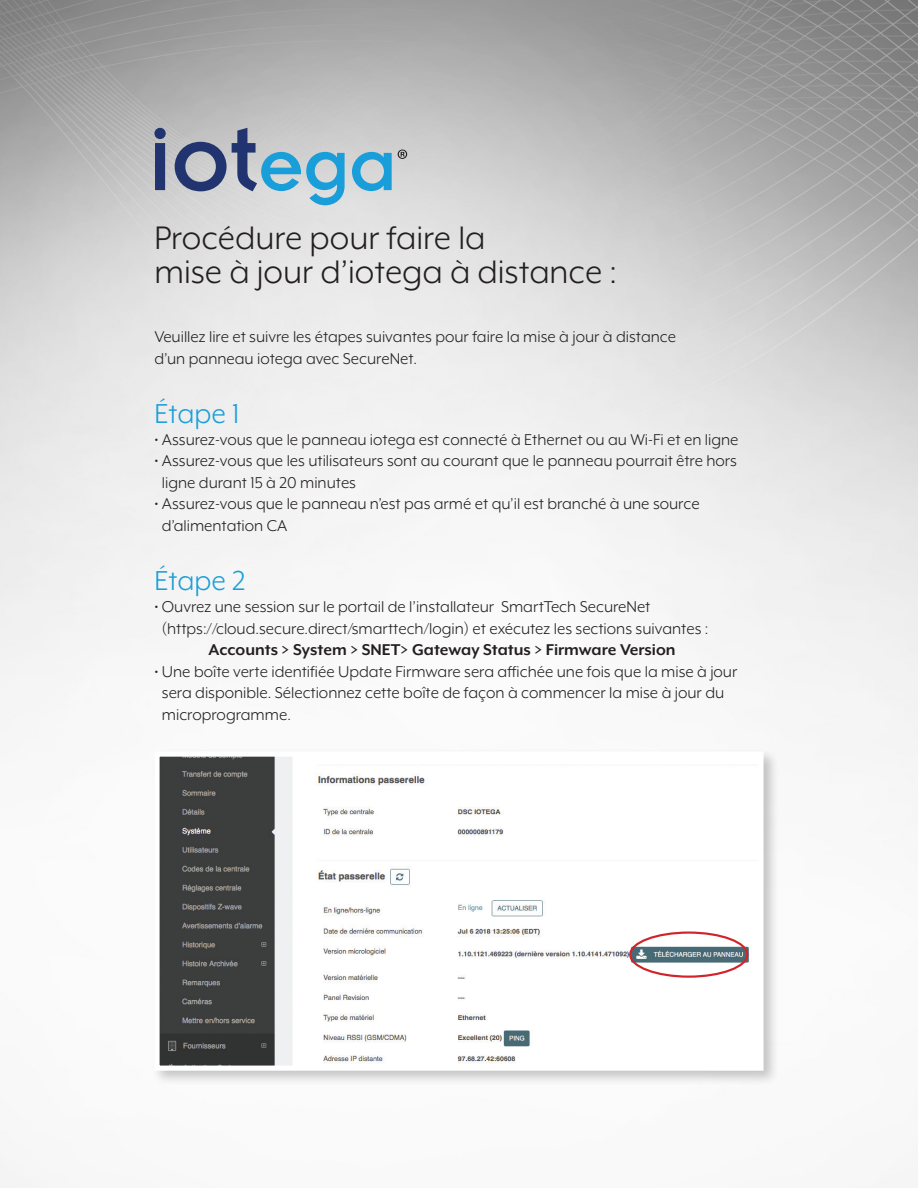
<style>
.page{position:relative;width:918px;height:1188px;background:#fff}
.page>*{position:absolute;margin:0;border:0;box-sizing:border-box;transform-origin:0 0}
.t1{font:37.5px/34.5px "Mr Eaves XL Mod OT";color:#231f20}
.t2{font:31.5px "Mr Eaves XL Mod OT";color:#199eda}
.t3{font:18px/21.6px "Mr Eaves XL Mod OT";color:#231f20}
.t4{font:700 18px "Mr Eaves XL Mod OT";color:#231f20}
</style>
<div class="page">
<img style="left:0;top:0;width:918px;height:1188px">
<svg style="left:154px;top:128px;width:12px;height:62px"></svg>
<svg style="left:175px;top:128px;width:170px;height:77px;background:#98afc2"></svg>
<svg style="left:352px;top:152px;width:40px;height:39px;background:#6ab6d8"></svg>
<svg style="left:398px;top:150px;width:9px;height:9px"></svg>
<div style="left:151px;top:748px;width:629px;height:339px;background:#231f20;opacity:.25"></div>
<img style="left:160px;top:758px;width:598px;height:307px">
<div style="left:154px;top:752px;width:610px;height:319px;border:5px solid #fff"></div>
<div style="left:629px;top:931px;width:119px;height:47px;border:2px solid #d1232a;border-radius:50%"></div>
<p class="t1" style="left:154px;top:220px;width:464px">Procédure pour faire la<br>mise à jour d’iotega à distance :</p>
<p class="t3" style="left:154px;top:326px;width:523px">Veuillez lire et suivre les étapes suivantes pour faire la mise à jour à distance d’un panneau iotega avec SecureNet.</p>
<p class="t2" style="left:154px;top:398px;width:87px">Étape 1</p>
<p class="t3" style="left:154px;top:428px;width:586px">• Assurez-vous que le panneau iotega est connecté à Ethernet ou au Wi-Fi et en ligne</p>
<p class="t3" style="left:162px;top:450px;width:577px;text-indent:-7px">• Assurez-vous que les utilisateurs sont au courant que le panneau pourrait être hors ligne durant 15 à 20 minutes</p>
<p class="t3" style="left:162px;top:493px;width:539px;text-indent:-7px">• Assurez-vous que le panneau n’est pas armé et qu’il est branché à une source d’alimentation CA</p>
<p class="t2" style="left:154px;top:565px;width:93px">Étape 2</p>
<p class="t3" style="left:162px;top:596px;width:548px;text-indent:-7px">• Ouvrez une session sur le portail de l’installateur SmartTech SecureNet (https://cloud.secure.direct/smarttech/login) et exécutez les sections suivantes :</p>
<p class="t4" style="left:208px;top:641px;width:469px">Accounts &gt; System &gt; SNET&gt; Gateway Status &gt; Firmware Version</p>
<p class="t3" style="left:162px;top:661px;width:577px;text-indent:-7px">• Une boîte verte identifiée Update Firmware sera affichée une fois que la mise à jour sera disponible. Sélectionnez cette boîte de façon à commencer la mise à jour du microprogramme.</p>
</div>
